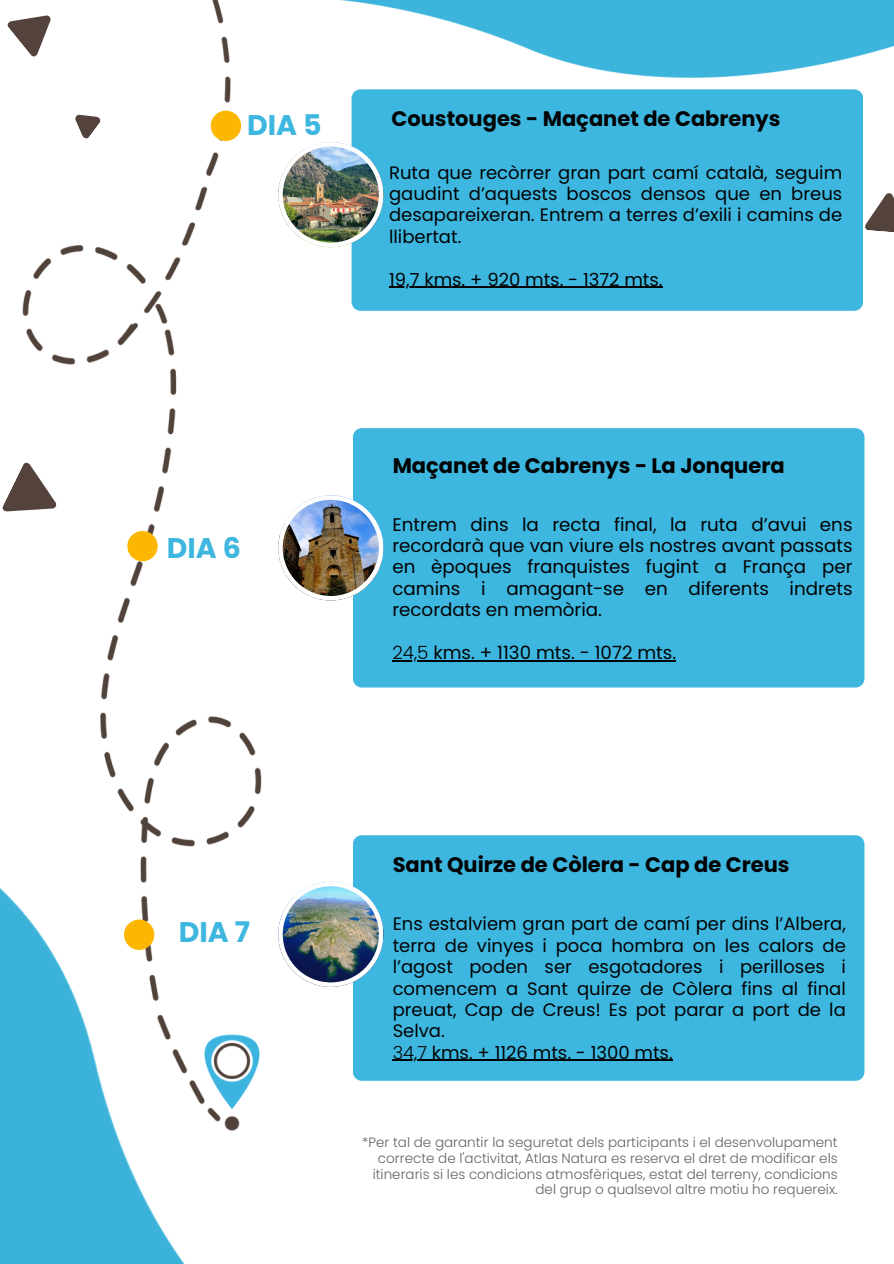
<style>
.page{position:relative;width:894px;height:1264px;background:#fff}
.page>*{position:absolute;margin:0;border:0;box-sizing:border-box;transform-origin:0 0}
.t1{font:700 28.35px "Poppins";color:#3db7df}
.t2{font:700 21px "Poppins";color:#020304}
.t3{font:18.3px/21.3px "Poppins";color:#020304;text-align:justify}
.t4{font:18px/21.3px "Poppins";color:#020304;text-align:justify}
.t5{font:300 13.5px/15.8px "Poppins";color:#646464;text-align:right}
.s1{font-weight:300}
</style>
<div class="page">
<svg style="left:865px;top:193px;width:28px;height:39px"></svg>
<svg style="left:7px;top:19px;width:16px;height:26px"></svg>
<svg style="left:2px;top:466px;width:21px;height:45px"></svg>
<img style="left:23px;top:0;width:506px;height:1081px">
<img style="left:234px;top:0;width:659px;height:89px">
<img style="left:0;top:756px;width:520px;height:507px">
<div style="left:211px;top:111px;width:30px;height:30px;background:#fbb701;border-radius:50%"></div>
<div style="left:127px;top:531px;width:31px;height:30px;background:#fbb701;border-radius:50%"></div>
<div style="left:124px;top:919px;width:30px;height:30px;background:#fbb701;border-radius:50%"></div>
<div style="left:353px;top:428px;width:511px;height:259px;background:#3db7df"></div>
<img style="left:278px;top:495px;width:105px;height:105px">
<hr style="left:392px;top:660px;width:36px;height:1px;background:#020304">
<hr style="left:428px;top:660px;width:248px;height:1px;background:#020304">
<div style="left:351px;top:89px;width:511px;height:222px;background:#3db7df"></div>
<img style="left:278px;top:142px;width:105px;height:105px">
<hr style="left:389px;top:287px;width:273px;height:1px;background:#020304">
<div style="left:353px;top:835px;width:511px;height:245px;background:#3db7df"></div>
<img style="left:278px;top:881px;width:105px;height:105px">
<hr style="left:392px;top:1059px;width:35px;height:1px;background:#020304">
<hr style="left:427px;top:1059px;width:245px;height:1px;background:#020304">
<p class="t1" style="left:247px;top:105px;width:76px">DIA 5</p>
<h2 class="t1" style="left:167px;top:528px;width:76px">DIA 6</h2>
<h3 class="t2" style="left:391px;top:104px;width:390px">Coustouges - Maçanet de Cabrenys</h3>
<h1 class="t4" style="left:389px;top:162px;width:454px">Ruta que recòrrer gran part camí català, seguim gaudint d’aquests boscos densos que en breus desapareixeran. Entrem a terres d’exili i camins de llibertat.</h1>
<h2 class="t4" style="left:389px;top:269px;width:275px">19,7 kms. + 920 mts. - 1372 mts.</h2>
<p class="t2" style="left:392px;top:450px;width:393px">Maçanet de Cabrenys - La Jonquera</p>
<h3 class="t3" style="left:392px;top:513px;width:461px">Entrem dins la recta final, la ruta d’avui ens recordarà que van viure els nostres avant passats en èpoques franquistes fugint a França per camins i amagant-se en diferents indrets recordats en memòria.</h3>
<p class="t3" style="left:392px;top:642px;width:285px"><span class="s1">24,5</span> kms. + 1130 mts. - 1072 mts.</p>
<h2 class="t2" style="left:392px;top:849px;width:398px">Sant Quirze de Còlera - Cap de Creus</h2>
<h3 class="t1" style="left:179px;top:912px;width:73px">DIA 7</h3>
<p class="t4" style="left:392px;top:913px;width:454px">Ens estalviem gran part de camí per dins l’Albera, terra de vinyes i poca hombra on les calors de l’agost poden ser esgotadores i perilloses i comencem a Sant quirze de Còlera fins al final preuat, Cap de Creus! Es pot parar a port de la Selva.</p>
<h1 class="t4" style="left:392px;top:1041px;width:281px"><span class="s1">34,7</span> kms. + 1126 mts. - 1300 mts.</h1>
<h3 class="t5" style="left:362px;top:1134px;width:477px">*Per tal de garantir la seguretat dels participants i el desenvolupament correcte de l'activitat, Atlas Natura es reserva el dret de modificar els itineraris si les condicions atmosfèriques, estat del terreny, condicions del grup o qualsevol altre motiu ho requereix.</h3>
</div>
